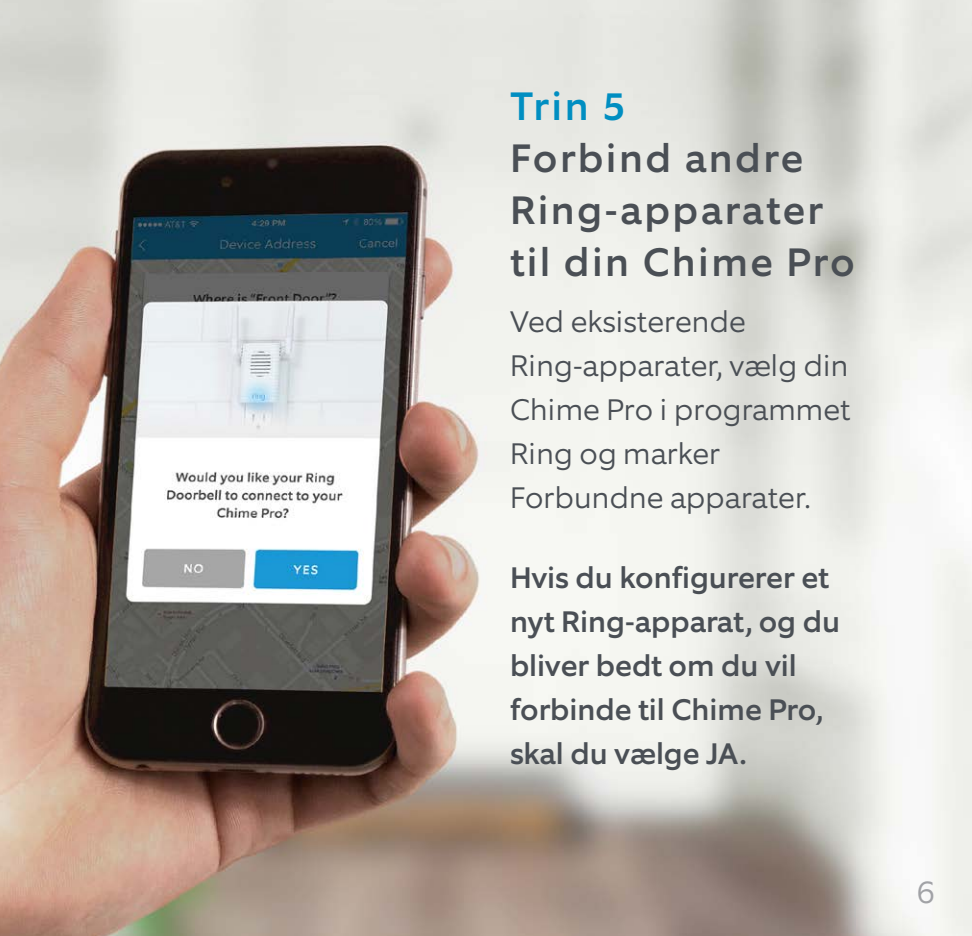
<style>
.page{position:relative;width:972px;height:936px;background:#fff}
.page>*{position:absolute;margin:0;border:0;box-sizing:border-box;transform-origin:0 0}
.Subhead{font:500 40px/52px "Equip";letter-spacing:.06em;color:#4a4f55}
.Step{font:500 40px "Equip";color:#008ec1}
.t1{font:300 32px "Equip";color:#a1a2a6}
.Body_Copy{font:500 30px/44px "Equip";color:#4a4f55}
.Body_Copy-2{font:300 30px/44px "Equip";color:#4a4f55}
</style>
<div class="page">
<img style="left:0;top:0;width:972px;height:936px">
<p class="Step" style="left:510px;top:81px;width:117px">Trin 5</p>
<p class="Subhead" style="left:510px;top:132px;width:347px">Forbind andre<br>Ring-apparater til din Chime Pro</p>
<p class="Body_Copy-2" style="left:510px;top:299px;width:342px">Ved eksisterende<br>Ring-apparater, vælg din<br>Chime Pro i programmet<br>Ring og marker<br>Forbundne apparater.</p>
<p class="Body_Copy" style="left:510px;top:555px;width:332px">Hvis du konfigurerer et nyt Ring-apparat, og du bliver bedt om du vil forbinde til Chime Pro, skal du vælge JA.</p>
<p class="t1" style="left:916px;top:871px;width:20px">6</p>
</div>
